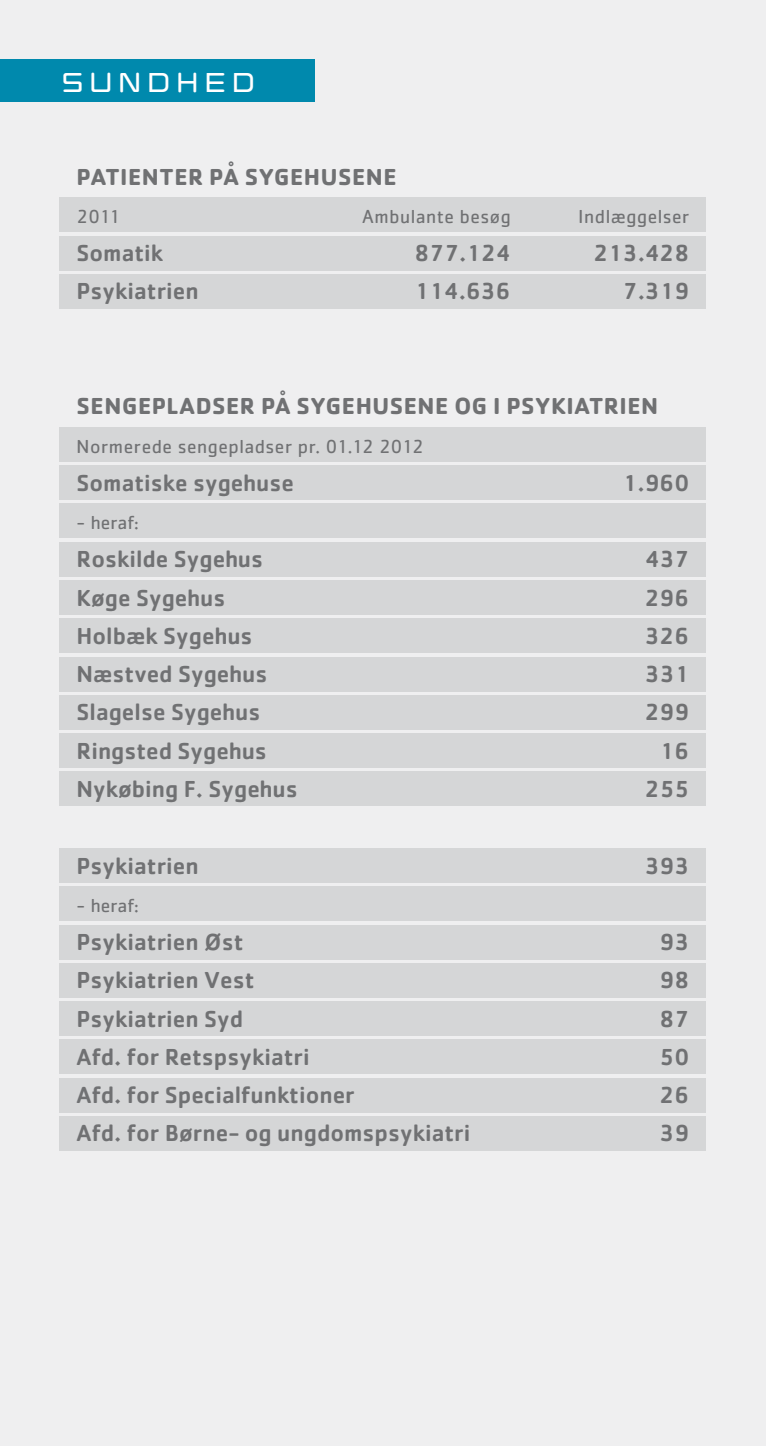
<style>
.page{position:relative;width:766px;height:1446px;background:#fff}
.page>*{position:absolute;margin:0;border:0;box-sizing:border-box;transform-origin:0 0}
.t1{font:27px "REGIONSJAELLANDLUKKET";letter-spacing:.02em;color:#fff}
.Skematekst{font:500 24px "Cachet Std";color:#707173}
.Rubrik{font:700 24px "Cachet Std";letter-spacing:.025em;color:#707173}
.Lille_tekst{font:19.5px "Cachet Std";letter-spacing:.025em;color:#707173}
</style>
<div class="page">
<div style="left:0;top:0;width:765px;height:1446px;background:#efeff0"></div>
<div style="left:60px;top:198px;width:646px;height:34px;background:#d5d6d7"></div>
<div style="left:60px;top:427px;width:646px;height:34px;background:#d5d6d7"></div>
<div style="left:60px;top:236px;width:646px;height:34px;background:#d5d6d7"></div>
<div style="left:60px;top:466px;width:646px;height:34px;background:#d5d6d7"></div>
<div style="left:60px;top:274px;width:646px;height:34px;background:#d5d6d7"></div>
<div style="left:60px;top:504px;width:646px;height:34px;background:#d5d6d7"></div>
<div style="left:60px;top:542px;width:646px;height:34px;background:#d5d6d7"></div>
<div style="left:60px;top:580px;width:646px;height:34px;background:#d5d6d7"></div>
<div style="left:60px;top:619px;width:646px;height:34px;background:#d5d6d7"></div>
<div style="left:60px;top:657px;width:646px;height:34px;background:#d5d6d7"></div>
<div style="left:60px;top:695px;width:646px;height:34px;background:#d5d6d7"></div>
<div style="left:60px;top:733px;width:646px;height:34px;background:#d5d6d7"></div>
<div style="left:60px;top:772px;width:646px;height:34px;background:#d5d6d7"></div>
<div style="left:60px;top:848px;width:646px;height:34px;background:#d5d6d7"></div>
<div style="left:60px;top:887px;width:646px;height:34px;background:#d5d6d7"></div>
<div style="left:60px;top:925px;width:646px;height:34px;background:#d5d6d7"></div>
<div style="left:60px;top:963px;width:646px;height:34px;background:#d5d6d7"></div>
<div style="left:60px;top:1001px;width:646px;height:34px;background:#d5d6d7"></div>
<div style="left:60px;top:1040px;width:646px;height:34px;background:#d5d6d7"></div>
<div style="left:60px;top:1078px;width:646px;height:34px;background:#d5d6d7"></div>
<div style="left:60px;top:1116px;width:646px;height:34px;background:#d5d6d7"></div>
<div style="left:0;top:60px;width:315px;height:42px;background:#0089ad"></div>
<p class="t1" style="left:60px;top:65px;width:199px">SUNDHED</p>
<p class="Rubrik" style="left:77px;top:161px;width:321px">PATIENTER PÅ SYGEHUSENE</p>
<p class="Lille_tekst" style="left:77px;top:205px;width:45px">2011</p>
<p class="Lille_tekst" style="left:362px;top:205px;width:150px">Ambulante besøg</p>
<p class="Lille_tekst" style="left:578px;top:205px;width:113px">Indlæggelser</p>
<p class="Skematekst" style="left:77px;top:238px;width:88px">Somatik</p>
<p class="Skematekst" style="left:414px;top:238px;width:97px">877.124</p>
<p class="Skematekst" style="left:593px;top:238px;width:97px">213.428</p>
<p class="Skematekst" style="left:77px;top:277px;width:124px">Psykiatrien</p>
<p class="Skematekst" style="left:414px;top:277px;width:97px">114.636</p>
<p class="Skematekst" style="left:622px;top:277px;width:68px">7.319</p>
<p class="Rubrik" style="left:77px;top:391px;width:583px">SENGEPLADSER PÅ SYGEHUSENE OG I PSYKIATRIEN</p>
<p class="Lille_tekst" style="left:77px;top:435px;width:348px">Normerede sengepladser pr. 01.12 2012</p>
<p class="Skematekst" style="left:77px;top:468px;width:219px">Somatiske sygehuse</p>
<p class="Skematekst" style="left:622px;top:468px;width:68px">1.960</p>
<p class="Lille_tekst" style="left:77px;top:511px;width:64px">- heraf:</p>
<p class="Skematekst" style="left:77px;top:544px;width:188px">Roskilde Sygehus</p>
<p class="Skematekst" style="left:644px;top:544px;width:46px">437</p>
<p class="Skematekst" style="left:77px;top:583px;width:150px">Køge Sygehus</p>
<p class="Skematekst" style="left:644px;top:583px;width:46px">296</p>
<p class="Skematekst" style="left:77px;top:621px;width:177px">Holbæk Sygehus</p>
<p class="Skematekst" style="left:644px;top:621px;width:46px">326</p>
<p class="Skematekst" style="left:77px;top:659px;width:192px">Næstved Sygehus</p>
<p class="Skematekst" style="left:644px;top:659px;width:46px">331</p>
<p class="Skematekst" style="left:77px;top:697px;width:185px">Slagelse Sygehus</p>
<p class="Skematekst" style="left:644px;top:697px;width:46px">299</p>
<p class="Skematekst" style="left:77px;top:736px;width:192px">Ringsted Sygehus</p>
<p class="Skematekst" style="left:659px;top:736px;width:31px">16</p>
<p class="Skematekst" style="left:77px;top:774px;width:223px">Nykøbing F. Sygehus</p>
<p class="Skematekst" style="left:644px;top:774px;width:46px">255</p>
<p class="Skematekst" style="left:77px;top:851px;width:124px">Psykiatrien</p>
<p class="Skematekst" style="left:644px;top:851px;width:46px">393</p>
<p class="Lille_tekst" style="left:77px;top:894px;width:64px">- heraf:</p>
<p class="Skematekst" style="left:77px;top:927px;width:168px">Psykiatrien Øst</p>
<p class="Skematekst" style="left:659px;top:927px;width:31px">93</p>
<p class="Skematekst" style="left:77px;top:965px;width:179px">Psykiatrien Vest</p>
<p class="Skematekst" style="left:659px;top:965px;width:31px">98</p>
<p class="Skematekst" style="left:77px;top:1004px;width:168px">Psykiatrien Syd</p>
<p class="Skematekst" style="left:659px;top:1004px;width:31px">87</p>
<p class="Skematekst" style="left:77px;top:1042px;width:235px">Afd. for Retspsykiatri</p>
<p class="Skematekst" style="left:659px;top:1042px;width:31px">50</p>
<p class="Skematekst" style="left:77px;top:1080px;width:280px">Afd. for Specialfunktioner</p>
<p class="Skematekst" style="left:659px;top:1080px;width:31px">26</p>
<p class="Skematekst" style="left:77px;top:1118px;width:395px">Afd. for Børne- og ungdomspsykiatri</p>
<p class="Skematekst" style="left:659px;top:1118px;width:31px">39</p>
</div>
